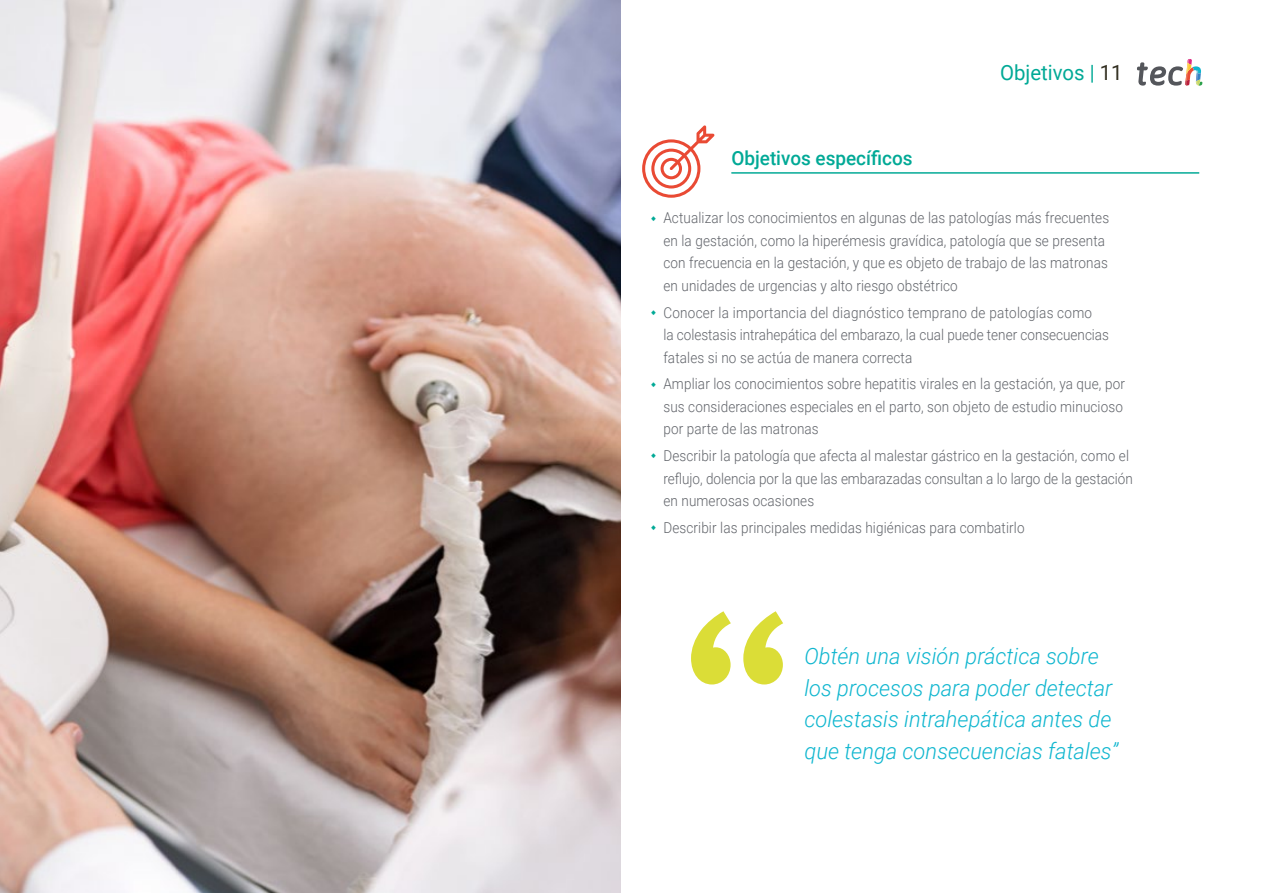
<style>
.page{position:relative;width:1263px;height:893px;background:#fff}
.page>*{position:absolute;margin:0;border:0;box-sizing:border-box;transform-origin:0 0}
.t1{font:italic 300 22.5px/31.5px "Roboto";color:#0fb6cf}
.t2{font:21px "Roboto";color:#00a996}
.t3{font:500 19.5px "Roboto";color:#00a996}
.t4{font:300 15px/22.5px "Roboto";letter-spacing:.01em;color:#61646a;scale:.9 1}
.s1{color:#312e20}
</style>
<div class="page">
<svg style="left:642px;top:125px;width:72px;height:73px"></svg>
<hr style="left:731px;top:173px;width:468px;height:1px;background:#00a996">
<img style="left:0;top:0;width:621px;height:893px">
<svg style="left:691px;top:611px;width:92px;height:73px"></svg>
<svg style="left:1137px;top:59px;width:65px;height:27px"></svg>
<h3 class="t3" style="left:731px;top:144px;width:183px">Objetivos específicos</h3>
<h2 class="t2" style="left:1000px;top:57px;width:124px">Objetivos | <span class="s1">11</span></h2>
<p class="t4" style="left:663px;top:206px;width:497px">Actualizar los conocimientos en algunas de las patologías más frecuentes en la gestación, como la hiperémesis gravídica, patología que se presenta con frecuencia en la gestación, y que es objeto de trabajo de las matronas en unidades de urgencias y alto riesgo obstétrico</p>
<p class="t4" style="left:663px;top:300px;width:497px">Conocer la importancia del diagnóstico temprano de patologías como<br>la colestasis intrahepática del embarazo, la cual puede tener consecuencias fatales si no se actúa de manera correcta</p>
<p class="t4" style="left:663px;top:372px;width:514px">Ampliar los conocimientos sobre hepatitis virales en la gestación, ya que, por sus consideraciones especiales en el parto, son objeto de estudio minucioso por parte de las matronas</p>
<p class="t4" style="left:663px;top:444px;width:523px">Describir la patología que afecta al malestar gástrico en la gestación, como el reflujo, dolencia por la que las embarazadas consultan a lo largo de la gestación en numerosas ocasiones</p>
<p class="t4" style="left:663px;top:516px;width:403px">Describir las principales medidas higiénicas para combatirlo</p>
<h1 class="t1" style="left:804px;top:640px;width:315px">Obtén una visión práctica sobre los procesos para poder detectar colestasis intrahepática antes de que tenga consecuencias fatales”</h1>
</div>
